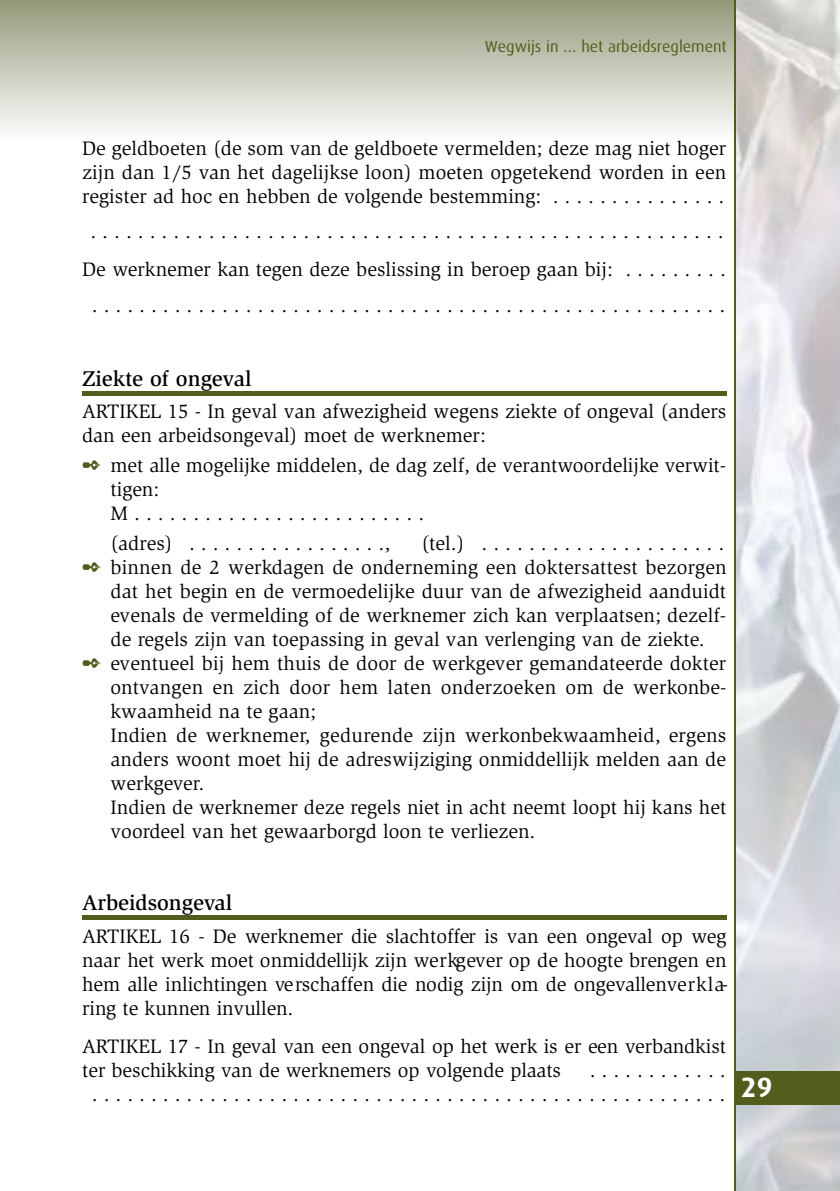
<style>
.page{position:relative;width:840px;height:1191px;background:#fff}
.page>*{position:absolute;margin:0;border:0;box-sizing:border-box;transform-origin:0 0}
.t1{font:700 28px "Dax";color:#fff}
.t2{font:500 22px "Slimbach";color:#000}
.t3{font:20px/24px "Slimbach";color:#000}
.t4{font:16px "Dax";color:#535c1c}
.s1{color:#535c1c}
</style>
<div class="page">
<img style="left:735px;top:0;width:104px;height:1190px">
<hr style="left:733px;top:0;width:2px;height:1190px;background:#535c1c">
<div style="left:734px;top:1070px;width:105px;height:34px;background:#535c1c"></div>
<div style="left:82px;top:391px;width:644px;height:5px;background:#535c1c"></div>
<div style="left:82px;top:915px;width:644px;height:5px;background:#535c1c"></div>
<p class="t4" style="left:484px;top:40px;width:243px">Wegwijs in … het arbeidsreglement</p>
<p class="t3" style="left:82px;top:137px;width:645px;text-align:justify">De geldboeten (de som van de geldboete vermelden; deze mag niet hoger zijn dan 1/5 van het dagelijkse loon) moeten opgetekend worden in een register ad hoc en hebben de volgende bestemming: . . . . . . . . . . . . . . .</p>
<p class="t3" style="left:82px;top:214px;width:645px;line-height:38px;text-align:center">. . . . . . . . . . . . . . . . . . . . . . . . . . . . . . . . . . . . . . . . . . . . . . . . . . . . . .<br>De werknemer kan tegen deze beslissing in beroep gaan bij: . . . . . . . . .</p>
<p class="t3" style="left:92px;top:294px;width:634px">. . . . . . . . . . . . . . . . . . . . . . . . . . . . . . . . . . . . . . . . . . . . . . . . . . . . . .</p>
<p class="t2" style="left:82px;top:370px;width:171px">Ziekte of ongeval</p>
<p class="t3" style="left:82px;top:401px;width:645px">ARTIKEL 15 - In geval van afwezigheid wegens ziekte of ongeval (anders dan een arbeidsongeval) moet de werknemer:</p>
<p class="t3" style="left:110px;top:455px;width:617px;text-indent:-28px"><span class="s1">✒</span> met alle mogelijke middelen, de dag zelf, de verantwoordelijke verwit&shy;tigen:<br>M . . . . . . . . . . . . . . . . . . . . . . . . .</p>
<p class="t3" style="left:110px;top:532px;width:281px">(adres) . . . . . . . . . . . . . . . . .,</p>
<p class="t3" style="left:421px;top:532px;width:304px">(tel.) . . . . . . . . . . . . . . . . . . . . .</p>
<p class="t3" style="left:82px;top:556px;width:645px"><span class="s1">✒</span> binnen de 2 werkdagen de onderneming een doktersattest bezorgen</p>
<p class="t3" style="left:110px;top:580px;width:616px">dat het begin en de vermoedelijke duur van de afwezigheid aanduidt</p>
<p class="t3" style="left:110px;top:604px;width:616px">evenals de vermelding of de werknemer zich kan verplaatsen; dezelf-</p>
<p class="t3" style="left:110px;top:628px;width:595px">de regels zijn van toepassing in geval van verlenging van de ziekte.</p>
<p class="t3" style="left:82px;top:652px;width:645px"><span class="s1">✒</span> eventueel bij hem thuis de door de werkgever gemandateerde dokter</p>
<p class="t3" style="left:110px;top:676px;width:617px">ontvangen en zich door hem laten onderzoeken om de werkonbe-</p>
<p class="t3" style="left:110px;top:700px;width:207px">kwaamheid na te gaan;</p>
<p class="t3" style="left:110px;top:724px;width:617px">Indien de werknemer, gedurende zijn werkonbekwaamheid, ergens</p>
<p class="t3" style="left:110px;top:748px;width:616px">anders woont moet hij de adreswijziging onmiddellijk melden aan de</p>
<p class="t3" style="left:110px;top:772px;width:95px">werkgever.</p>
<p class="t3" style="left:110px;top:796px;width:617px">Indien de werknemer deze regels niet in acht neemt loopt hij kans het</p>
<p class="t3" style="left:110px;top:820px;width:426px">voordeel van het gewaarborgd loon te verliezen.</p>
<p class="t2" style="left:82px;top:894px;width:151px">Arbeidsongeval</p>
<p class="t3" style="left:82px;top:925px;width:647px;text-align:justify">A RTIKEL 16 - De werknemer die slachtoffer is van een ongeval op we g naar het werk moet onmiddellijk zijn we r kg ever op de hoogte brengen en hem alle inlichtingen ve rschaffen die nodig zijn om de ongeva lle n ve r k la&shy;ring te kunnen invullen.</p>
<p class="t3" style="left:82px;top:1035px;width:645px">A RTIKEL 17 - In geval van een ongeval op het werk is er een ve rb a n d k ist ter beschikking van de we rk n e m e rs op volgende plaats</p>
<p class="t3" style="left:92px;top:1059px;width:635px;text-align:right">. . . . . . . . . . . .<br>. . . . . . . . . . . . . . . . . . . . . . . . . . . . . . . . . . . . . . . . . . . . . . . . . . . . . .</p>
<h1 class="t1" style="left:740px;top:1076px;width:33px">29</h1>
</div>
